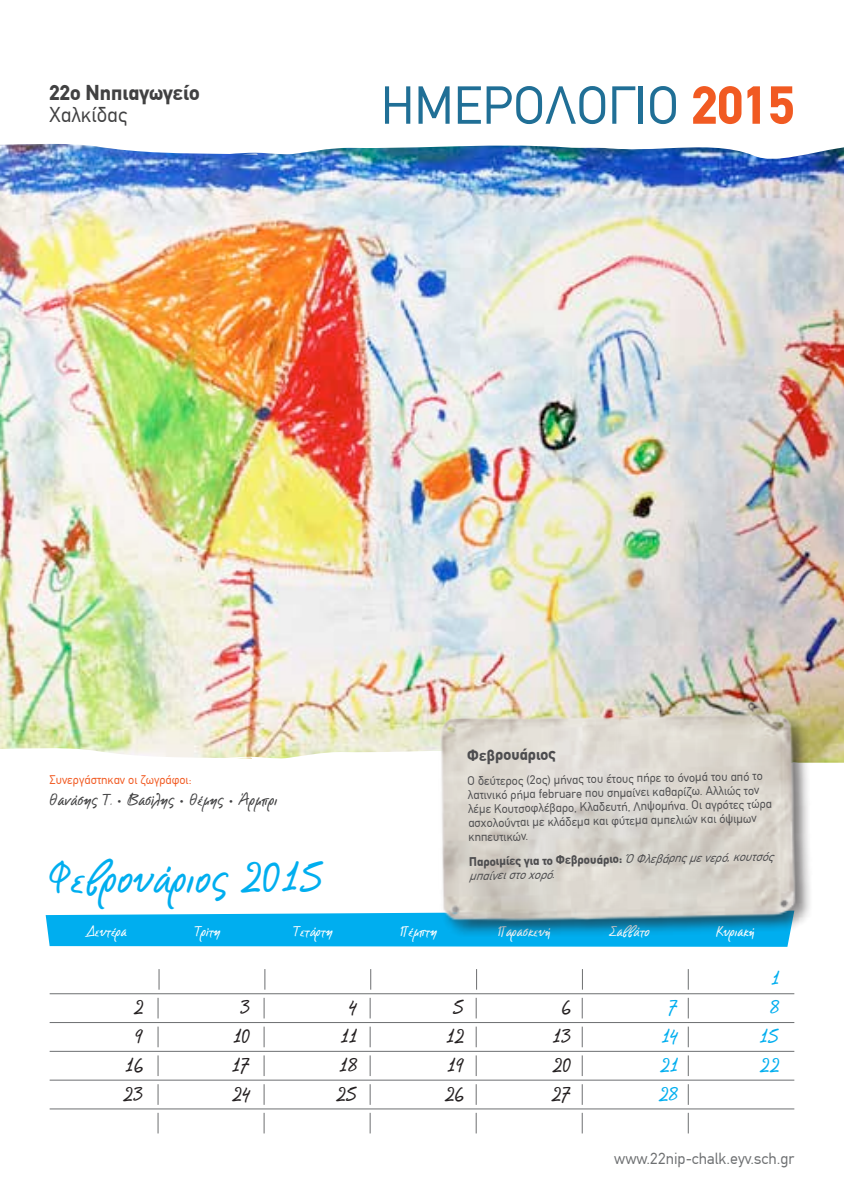
<style>
.page{position:relative;width:844px;height:1191px;background:#fff}
.page>*{position:absolute;margin:0;border:0;box-sizing:border-box;transform-origin:0 0}
.t1{font:52.5px "CF Din";color:#206f96}
.t2{font:700 42px "CF Note";color:#00aeef}
.t3{font:700 21px "CF Din";color:#414142}
.t4{font:21px "CF Din";color:#414142}
.t5{font:700 19.6px "CF Note";color:#231f20}
.t6{font:700 19.6px "CF Note";color:#00aeef}
.t7{font:700 15.75px "CF Note";color:#414142}
.t8{font:15.75px "CF Din";color:#6d6f71}
.t9{font:700 15.75px "CF Din";color:#4d4d4f}
.t10{font:700 14px "CF Note";color:#fff}
.t11{font:12.25px/14px "CF Din";color:#4d4d4f}
.t12{font:italic 12.25px/14px "CF Din";color:#4d4d4f}
.t13{font:12.25px "CF Din";color:#f15a22}
.s1{font-weight:700;color:#f15a22}
.s2{font-size:10.5px}
.s3{font-weight:700;font-style:normal}
</style>
<div class="page">
<img style="left:0;top:144px;width:843px;height:599px">
<svg style="left:0;top:743px;width:843px;height:20px"></svg>
<div style="left:46px;top:912px;width:744px;height:34px;background:#00aeef"></div>
<hr style="left:50px;top:993px;width:744px;height:1px;background:#6d6f71">
<hr style="left:50px;top:1051px;width:744px;height:1px;background:#6d6f71">
<hr style="left:50px;top:1108px;width:744px;height:1px;background:#6d6f71">
<hr style="left:50px;top:1022px;width:744px;height:1px;background:#6d6f71">
<hr style="left:50px;top:1079px;width:744px;height:1px;background:#6d6f71">
<svg style="left:159px;top:969px;width:1px;height:20px"></svg>
<svg style="left:264px;top:969px;width:1px;height:20px"></svg>
<svg style="left:370px;top:969px;width:1px;height:20px"></svg>
<svg style="left:476px;top:969px;width:1px;height:20px"></svg>
<svg style="left:582px;top:969px;width:1px;height:20px"></svg>
<svg style="left:687px;top:969px;width:1px;height:20px"></svg>
<svg style="left:158px;top:997px;width:1px;height:21px"></svg>
<svg style="left:264px;top:997px;width:1px;height:21px"></svg>
<svg style="left:370px;top:997px;width:1px;height:21px"></svg>
<svg style="left:476px;top:997px;width:1px;height:21px"></svg>
<svg style="left:581px;top:998px;width:1px;height:20px"></svg>
<svg style="left:687px;top:998px;width:1px;height:20px"></svg>
<svg style="left:158px;top:1026px;width:1px;height:21px"></svg>
<svg style="left:264px;top:1026px;width:1px;height:21px"></svg>
<svg style="left:370px;top:1026px;width:1px;height:21px"></svg>
<svg style="left:476px;top:1026px;width:1px;height:21px"></svg>
<svg style="left:581px;top:1026px;width:1px;height:21px"></svg>
<svg style="left:687px;top:1026px;width:1px;height:21px"></svg>
<svg style="left:158px;top:1055px;width:1px;height:21px"></svg>
<svg style="left:264px;top:1055px;width:1px;height:21px"></svg>
<svg style="left:370px;top:1055px;width:1px;height:21px"></svg>
<svg style="left:476px;top:1055px;width:1px;height:21px"></svg>
<svg style="left:581px;top:1055px;width:1px;height:21px"></svg>
<svg style="left:687px;top:1055px;width:1px;height:21px"></svg>
<svg style="left:158px;top:1084px;width:1px;height:20px"></svg>
<svg style="left:264px;top:1084px;width:1px;height:20px"></svg>
<svg style="left:370px;top:1084px;width:1px;height:20px"></svg>
<svg style="left:476px;top:1084px;width:1px;height:20px"></svg>
<svg style="left:581px;top:1084px;width:1px;height:20px"></svg>
<svg style="left:687px;top:1084px;width:1px;height:20px"></svg>
<svg style="left:158px;top:1112px;width:1px;height:21px"></svg>
<svg style="left:264px;top:1112px;width:1px;height:21px"></svg>
<svg style="left:370px;top:1112px;width:1px;height:21px"></svg>
<svg style="left:476px;top:1112px;width:1px;height:21px"></svg>
<svg style="left:581px;top:1113px;width:1px;height:20px"></svg>
<svg style="left:687px;top:1113px;width:1px;height:20px"></svg>
<div style="left:438px;top:699px;width:374px;height:238px;background:#231f20;opacity:.6"></div>
<img style="left:414px;top:701px;width:388px;height:222px">
<h3 class="t3" style="left:50px;top:82px;width:152px">22ο Νηπιαγωγείο</h3>
<h3 class="t4" style="left:50px;top:105px;width:79px">Χαλκίδας</h3>
<h1 class="t1" style="left:381px;top:79px;width:415px">ΗΜΕΡΟΛΟΓΙΟ <span class="s1">2015</span></h1>
<p class="t13" style="left:50px;top:774px;width:143px">Συνεργάστηκαν οι ζωγράφοι:</p>
<p class="t7" style="left:50px;top:790px;width:229px">Θανάσης Τ. <span class="s2">•</span> Βασίλης <span class="s2">•</span> Θέμης <span class="s2">•</span> Άρμπρι</p>
<h2 class="t2" style="left:50px;top:851px;width:276px">Φεβρουάριος 2015</h2>
<p class="t9" style="left:467px;top:747px;width:90px;rotate:-1deg">Φεβρουάριος</p>
<p class="t11" style="left:467px;top:774px;width:305px;rotate:-1deg">Ο δεύτερος (2ος) μήνας του έτους πήρε το όνομά του από το λατινικό ρήμα februare που σημαίνει καθαρίζω. Αλλιώς τον λέμε Κουτσοφλέβαρο, Κλαδευτή, Ληψομήνα. Οι αγρότες τώρα ασχολούνται με κλάδεμα και φύτεμα αμπελιών και όψιμων κηπευτικών.</p>
<p class="t12" style="left:468px;top:855px;width:306px;rotate:-1deg"><span class="s3">Παροιμίες για το Φεβρουάριο:</span> Ό Φλεβάρης με νερό, κουτσός μπαίνει στο χορό.</p>
<p class="t10" style="left:86px;top:922px;width:42px">Δευτέρα</p>
<p class="t10" style="left:194px;top:922px;width:28px">Τρίτη</p>
<p class="t10" style="left:293px;top:922px;width:41px">Τετάρτη</p>
<p class="t10" style="left:400px;top:922px;width:38px">Πέμπτη</p>
<p class="t10" style="left:497px;top:922px;width:54px">Παρασκευή</p>
<p class="t10" style="left:609px;top:922px;width:42px">Σαββάτο</p>
<p class="t10" style="left:715px;top:922px;width:40px">Κυριακή</p>
<h3 class="t6" style="left:770px;top:965px;width:10px">1</h3>
<h3 class="t5" style="left:134px;top:994px;width:11px">2</h3>
<h3 class="t5" style="left:240px;top:994px;width:12px">3</h3>
<h3 class="t5" style="left:349px;top:994px;width:10px">4</h3>
<h3 class="t5" style="left:452px;top:994px;width:13px">5</h3>
<h3 class="t5" style="left:561px;top:994px;width:11px">6</h3>
<h3 class="t6" style="left:668px;top:994px;width:12px">7</h3>
<h3 class="t6" style="left:769px;top:994px;width:11px">8</h3>
<h3 class="t5" style="left:134px;top:1023px;width:10px">9</h3>
<h3 class="t5" style="left:233px;top:1023px;width:19px">10</h3>
<h3 class="t5" style="left:340px;top:1023px;width:18px">11</h3>
<h3 class="t5" style="left:446px;top:1023px;width:20px">12</h3>
<h3 class="t5" style="left:552px;top:1023px;width:21px">13</h3>
<h3 class="t6" style="left:661px;top:1023px;width:18px">14</h3>
<h3 class="t6" style="left:759px;top:1023px;width:22px">15</h3>
<h3 class="t5" style="left:125px;top:1052px;width:20px">16</h3>
<h3 class="t5" style="left:232px;top:1052px;width:20px">17</h3>
<h3 class="t5" style="left:339px;top:1052px;width:20px">18</h3>
<h3 class="t5" style="left:447px;top:1052px;width:19px">19</h3>
<h3 class="t5" style="left:552px;top:1052px;width:20px">20</h3>
<h3 class="t6" style="left:660px;top:1052px;width:20px">21</h3>
<h3 class="t6" style="left:759px;top:1052px;width:21px">22</h3>
<h3 class="t5" style="left:123px;top:1081px;width:22px">23</h3>
<h3 class="t5" style="left:232px;top:1081px;width:20px">24</h3>
<h3 class="t5" style="left:336px;top:1081px;width:23px">25</h3>
<h3 class="t5" style="left:444px;top:1081px;width:21px">26</h3>
<h3 class="t5" style="left:551px;top:1081px;width:22px">27</h3>
<h3 class="t6" style="left:658px;top:1081px;width:21px">28</h3>
<p class="t8" style="left:614px;top:1151px;width:181px">www.22nip-chalk.eyv.sch.gr</p>
</div>
